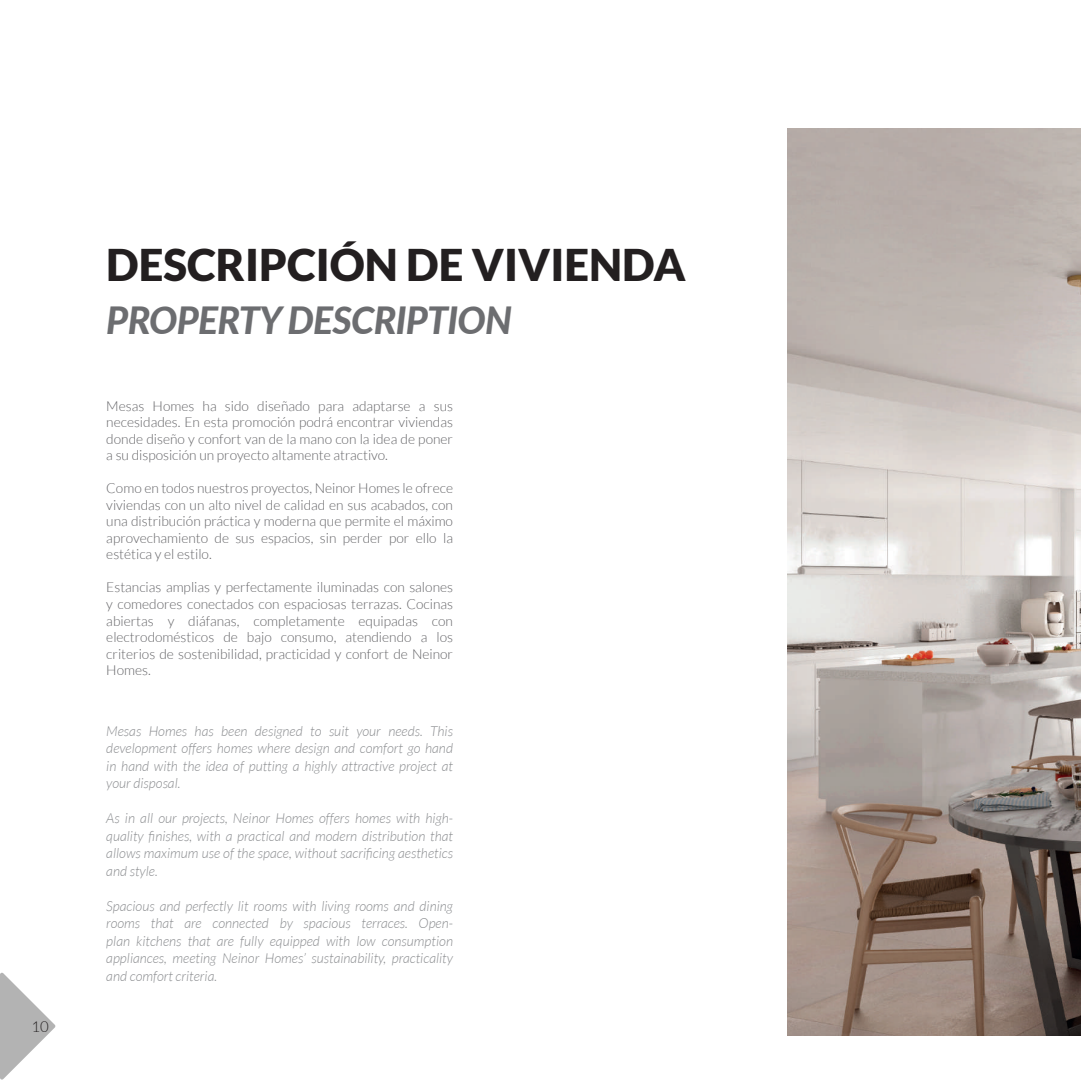
<style>
.page{position:relative;width:1081px;height:1081px;background:#fff}
.page>*{position:absolute;margin:0;border:0;box-sizing:border-box;transform-origin:0 0}
.t1{font:900 43.75px "Lato";color:#231f20}
.t2{font:italic 800 37.5px "Lato";letter-spacing:-.02em;color:#6c6d70}
.t3{font:300 15px "Lato";color:#231f20}
.t4{font:300 13.75px/16.5px "Lato";color:#636366;text-align:justify}
.t5{font:italic 300 13.75px/17.5px "Lato";color:#8a8c8f;text-align:justify}
</style>
<div class="page">
<svg style="left:0;top:972px;width:56px;height:108px"></svg>
<img style="left:788px;top:128px;width:293px;height:908px">
<p class="t3" style="left:32px;top:1019px;width:19px">10</p>
<h1 class="t1" style="left:106px;top:240px;width:581px">DESCRIPCIÓN DE VIVIENDA</h1>
<h2 class="t2" style="left:106px;top:293px;width:407px">PROPERTY DESCRIPTION</h2>
<p class="t4" style="left:106px;top:398px;width:348px">Mesas Homes ha sido diseñado para adaptarse a sus necesidades. En esta promoción podrá encontrar viviendas donde diseño y confort van de la mano con la idea de poner a su disposición un proyecto altamente atractivo.</p>
<p class="t4" style="left:106px;top:480px;width:348px">Como en todos nuestros proyectos, Neinor Homes le ofrece viviendas con un alto nivel de calidad en sus acabados, con una distribución práctica y moderna que permite el máximo aprovechamiento de sus espacios, sin perder por ello la estética y el estilo.</p>
<p class="t4" style="left:106px;top:579px;width:348px">Estancias amplias y perfectamente iluminadas con salones y comedores conectados con espaciosas terrazas. Cocinas abiertas y diáfanas, completamente equipadas con electrodomésticos de bajo consumo, atendiendo a los criterios de sostenibilidad, practicidad y confort de Neinor Homes.</p>
<p class="t5" style="left:106px;top:722px;width:348px">Mesas Homes has been designed to suit your needs. This development offers homes where design and comfort go hand in hand with the idea of putting a highly attractive project at your disposal.</p>
<p class="t5" style="left:106px;top:810px;width:348px">As in all our projects, Neinor Homes offers homes with high&shy;quality finishes, with a practical and modern distribution that allows maximum use of the space, without sacrificing aesthetics and style.</p>
<p class="t5" style="left:106px;top:897px;width:348px">Spacious and perfectly lit rooms with living rooms and dining rooms that are connected by spacious terraces. Open&shy;plan kitchens that are fully equipped with low consumption appliances, meeting Neinor Homes’ sustainability, practicality and comfort criteria.</p>
</div>
